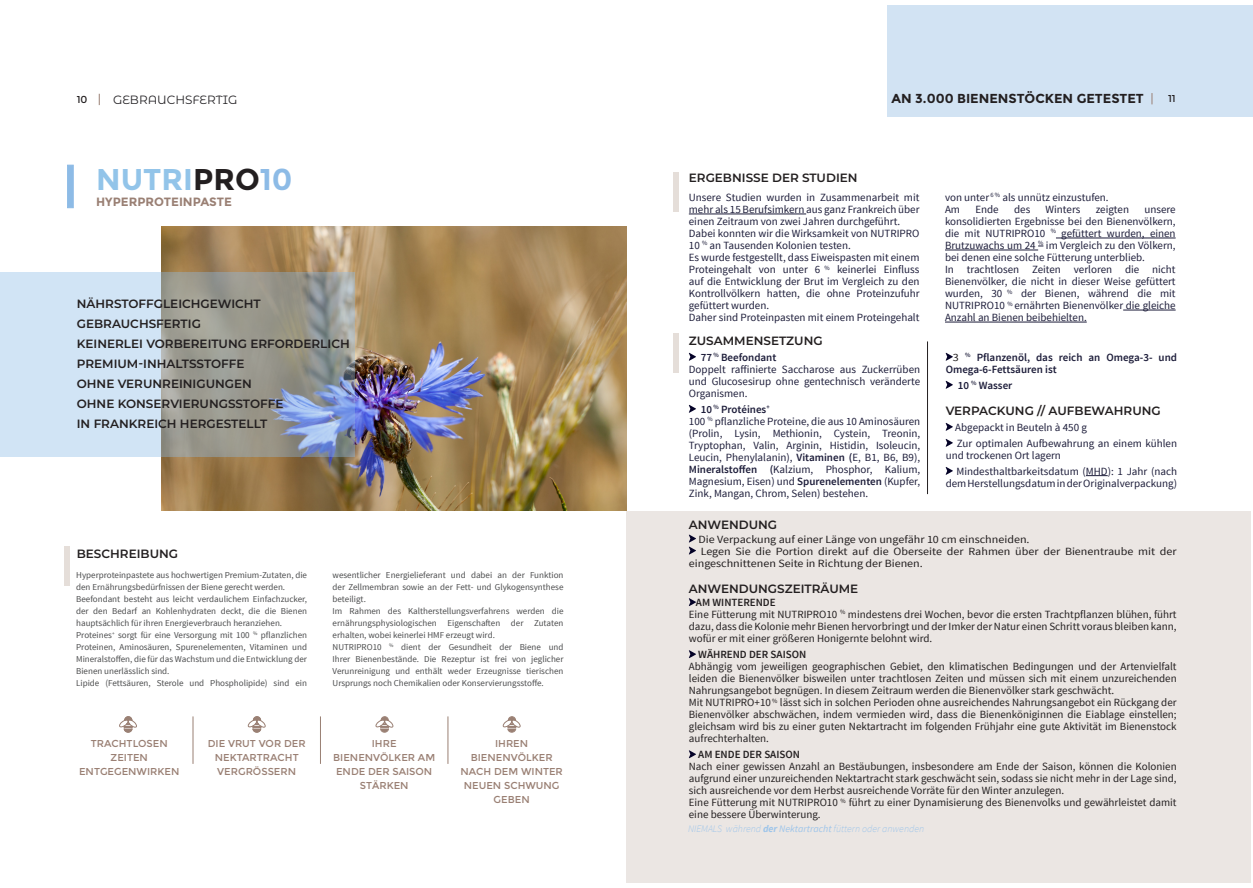
<style>
.page{position:relative;width:1253px;height:888px;background:#fff}
.page>*{position:absolute;margin:0;border:0;box-sizing:border-box;transform-origin:0 0}
.t1{font:700 30px "Montserrat";color:#92c4e9}
.t2{font:700 13px "Montserrat";color:#231f20}
.t3{font:600 12px/20px "Montserrat";color:#231f20}
.t4{font:700 12px "Montserrat";color:#9a8074}
.t5{font:12px "Montserrat Alternates";color:#262427}
.t6{font:11px/12px "Source Sans Pro";color:#1d1d3a}
.t7{font:11px/12px "Source Sans Pro";color:#231f20}
.t8{font:11px "Source Sans Pro";color:#231f20;scale:1.09 1}
.t9{font:600 11px/12px "Source Sans Pro";color:#1d1d3a}
.t10{font:600 11px "Source Sans Pro";color:#231f20}
.t11{font:10px/14px "Montserrat";color:#9a8074;text-align:center}
.t12{font:italic 300 10px "Source Sans Pro";color:#9ec5ea}
.t13{font:10px "Montserrat";color:#231f20}
.t14{font:9px/12px "Source Sans Pro";color:#4b4c4d}
.s1{color:#231f20}
.s2{color:#8dbbe6}
.s3{font-weight:600}
.s4{font-weight:400;color:#231f20}
.s5{font-weight:700}
.s6{font-weight:400}
</style>
<div class="page">
<img style="left:162px;top:227px;width:464px;height:283px">
<svg style="left:0;top:272px;width:354px;height:184px;background:#b1bbc2"></svg>
<div style="left:626px;top:510px;width:625px;height:372px;background:#ebe6e3"></div>
<div style="left:887px;top:6px;width:366px;height:111px;background:#d2e3f3"></div>
<div style="left:64px;top:545px;width:6px;height:40px;background:#e5ded9"></div>
<hr style="left:689px;top:213px;width:117px;height:1px;background:#1d1d3a">
<hr style="left:1056px;top:237px;width:120px;height:1px;background:#1d1d3a">
<hr style="left:945px;top:249px;width:93px;height:1px;background:#1d1d3a">
<hr style="left:1123px;top:309px;width:53px;height:1px;background:#1d1d3a">
<hr style="left:945px;top:321px;width:142px;height:1px;background:#1d1d3a">
<svg style="left:689px;top:534px;width:7px;height:20px"></svg>
<svg style="left:689px;top:598px;width:7px;height:8px"></svg>
<svg style="left:689px;top:650px;width:7px;height:8px"></svg>
<svg style="left:689px;top:750px;width:7px;height:8px"></svg>
<div style="left:674px;top:172px;width:5px;height:40px;background:#e5ded9"></div>
<hr style="left:927px;top:341px;width:1px;height:153px;background:#231f20">
<hr style="left:193px;top:716px;width:1px;height:47px;background:#9a8074">
<hr style="left:320px;top:716px;width:1px;height:47px;background:#9a8074">
<hr style="left:448px;top:716px;width:1px;height:47px;background:#9a8074">
<svg style="left:119px;top:716px;width:18px;height:16px"></svg>
<svg style="left:248px;top:716px;width:18px;height:16px"></svg>
<svg style="left:375px;top:716px;width:19px;height:16px"></svg>
<svg style="left:503px;top:716px;width:18px;height:16px"></svg>
<div style="left:674px;top:333px;width:5px;height:39px;background:#e5ded9"></div>
<svg style="left:689px;top:353px;width:7px;height:7px"></svg>
<svg style="left:689px;top:405px;width:7px;height:7px"></svg>
<svg style="left:1086px;top:475px;width:22px;height:1px"></svg>
<svg style="left:946px;top:353px;width:7px;height:7px"></svg>
<svg style="left:946px;top:381px;width:7px;height:7px"></svg>
<svg style="left:946px;top:423px;width:7px;height:7px"></svg>
<svg style="left:946px;top:439px;width:7px;height:7px"></svg>
<svg style="left:946px;top:467px;width:7px;height:7px"></svg>
<div style="left:67px;top:165px;width:7px;height:43px;background:#8dbbe6;border:1px solid #8dbbe6"></div>
<p class="t2" style="left:891px;top:91px;width:254px">AN 3.000 BIENENSTÖCKEN GETESTET</p>
<p class="t13" style="left:77px;top:94px;width:12px">10</p>
<p class="t5" style="left:113px;top:91px;width:126px">GEBRAUCHSFERTIG</p>
<p class="t13" style="left:1168px;top:93px;width:9px">11</p>
<h1 class="t1" style="left:96px;top:162px;width:198px">NUTRI<span class="s1">PRO</span><span class="s2">10</span></h1>
<p class="t4" style="left:96px;top:195px;width:137px">HYPERPROTEINPASTE</p>
<p class="t3" style="left:77px;top:293px;width:274px">NÄHRSTOFFGLEICHGEWICHT<br>GEBRAUCHSFERTIG<br>KEINERLEI VORBEREITUNG ERFORDERLICH<br>PREMIUM-INHALTSSTOFFE<br>OHNE VERUNREINIGUNGEN<br>OHNE KONSERVIERUNGSSTOFFE<br>IN FRANKREICH HERGESTELLT</p>
<p class="t3" style="left:77px;top:542px;width:103px">BESCHREIBUNG</p>
<p class="t14" style="left:76px;top:568px;width:232px">Hyperproteinpastete aus hochwertigen Premium-Zutaten, die den Ernährungsbedürfnissen der Biene gerecht werden.<br>Beefondant besteht aus leicht verdaulichem Einfachzucker, der den Bedarf an Kohlenhydraten deckt, die die Bienen hauptsächlich für ihren Energieverbrauch heranziehen.<br>Proteines<sup>+</sup> sorgt für eine Versorgung mit 100 <sup>%</sup> pflanzlichen Proteinen, Aminosäuren, Spurenelementen, Vitaminen und Mineralstoffen, die für das Wachstum und die Entwicklung der Bienen unerlässlich sind.<br>Lipide (Fettsäuren, Sterole und Phospholipide) sind ein</p>
<p class="t14" style="left:333px;top:568px;width:232px">wesentlicher Energielieferant und dabei an der Funktion der Zellmembran sowie an der Fett- und Glykogensynthese beteiligt.<br>Im Rahmen des Kaltherstellungsverfahrens werden die ernährungsphysiologischen Eigenschaften der Zutaten erhalten, wobei keinerlei HMF erzeugt wird.<br>NUTRIPRO10 <sup>%</sup> dient der Gesundheit der Biene und Ihrer Bienenbestände. Die Rezeptur ist frei von jeglicher Verunreinigung und enthält weder Erzeugnisse tierischen Ursprungs noch Chemikalien oder Konservierungsstoffe.</p>
<p class="t11" style="left:79px;top:736px;width:102px">TRACHTLOSEN<br>ZEITEN<br>ENTGEGENWIRKEN</p>
<p class="t11" style="left:333px;top:736px;width:103px">IHRE<br>BIENENVÖLKER AM<br>ENDE DER SAISON<br>STÄRKEN</p>
<p class="t11" style="left:208px;top:736px;width:99px">DIE VRUT VOR DER<br>NEKTARTRACHT<br>VERGRÖSSERN</p>
<p class="t11" style="left:460px;top:736px;width:104px">IHREN<br>BIENENVÖLKER<br>NACH DEM WINTER<br>NEUEN SCHWUNG<br>GEBEN</p>
<p class="t3" style="left:689px;top:167px;width:170px">ERGEBNISSE DER STUDIEN</p>
<p class="t6" style="left:689px;top:191px;width:232px">Unsere Studien wurden in Zusammenarbeit mit mehr als 15 Berufsimkern aus ganz Frankreich über einen Zeitraum von zwei Jahren durchgeführt.<br>Dabei konnten wir die Wirksamkeit von NUTRIPRO 10 <sup>%</sup> an Tausenden Kolonien testen.<br>Es wurde festgestellt, dass Eiweispasten mit einem Proteingehalt von unter 6 <sup>%</sup> keinerlei Einfluss auf die Entwicklung der Brut im Vergleich zu den Kontrollvölkern hatten, die ohne Proteinzufuhr gefüttert wurden.<br>Daher sind Proteinpasten mit einem Proteingehalt</p>
<p class="t6" style="left:945px;top:191px;width:165px">von unter <sup>6</sup> <sup>%</sup> als unnütz einzustufen.<br>Am</p>
<p class="t6" style="left:975px;top:203px;width:25px">Ende</p>
<p class="t6" style="left:1014px;top:203px;width:18px">des</p>
<p class="t6" style="left:1046px;top:203px;width:36px">Winters</p>
<p class="t6" style="left:1096px;top:203px;width:35px">zeigten</p>
<p class="t6" style="left:945px;top:203px;width:232px;text-indent:199px">unsere konsolidierten Ergebnisse bei den Bienenvölkern, die mit NUTRIPRO10 <sup>%</sup> gefüttert wurden, einen Brutzuwachs um 24 <sup>%</sup> im Vergleich zu den Völkern, bei denen eine solche Fütterung unterblieb.<br>In trachtlosen Zeiten verloren die nicht Bienenvölker, die nicht in dieser Weise gefüttert wurden, 30 <sup>%</sup> der Bienen, während die mit NUTRIPRO10 <sup>%</sup> ernährten Bienenvölker die gleiche Anzahl an Bienen beibehielten.</p>
<p class="t3" style="left:689px;top:330px;width:135px">ZUSAMMENSETZUNG</p>
<p class="t6" style="left:689px;top:351px;width:233px;text-indent:12px"><span class="s3">77</span> <sup>%</sup> <span class="s3">Beefondant<br></span>Doppelt raffinierte Saccharose aus Zuckerrüben und Glucosesirup ohne gentechnisch veränderte<br>Organismen.</p>
<p class="t6" style="left:689px;top:403px;width:233px;text-indent:12px"><span class="s3">10</span> <sup>%</sup> <span class="s3">Protéines</span><sup>+<br></sup>100 <sup>%</sup> pflanzliche Proteine, die aus 10 Aminosäuren (Prolin, Lysin, Methionin, Cystein, Treonin, Tryptophan, Valin, Arginin, Histidin, Isoleucin, Leucin, Phenylalanin), <span class="s3">Vitaminen (</span>E, B1, B6, B9), <span class="s3">Mineralstoffen (</span>Kalzium, Phosphor, Kalium, Magnesium, Eisen) und <span class="s3">Spurenelementen</span> (Kupfer, Zink, Mangan, Chrom, Selen) bestehen.</p>
<p class="t3" style="left:689px;top:514px;width:90px">ANWENDUNG</p>
<p class="t9" style="left:946px;top:351px;width:233px;text-indent:7px"><span class="s4">3</span> <sup>%</sup> Pflanzenöl, das reich an Omega-3- und<br>Omega-6-Fettsäuren ist</p>
<p class="t9" style="left:958px;top:379px;width:56px">10 <sup>%</sup> Wasser</p>
<p class="t3" style="left:946px;top:400px;width:217px">VERPACKUNG // AUFBEWAHRUNG</p>
<p class="t6" style="left:955px;top:419px;width:223px;line-height:16px">Abgepackt in Beuteln à 450 g<br>Zur optimalen Aufbewahrung an einem kühlen</p>
<p class="t6" style="left:956px;top:447px;width:222px;line-height:16px;text-indent:-11px">und trockenen Ort lagern<br>Mindesthaltbarkeitsdatum (MHD): 1 Jahr (nach</p>
<p class="t6" style="left:946px;top:477px;width:233px">dem Herstellungsdatum in der Originalverpackung)</p>
<p class="t8" style="left:698px;top:532px;width:305px">Die Verpackung auf einer Länge von ungefähr 10 cm einschneiden.</p>
<p class="t8" style="left:701px;top:544px;width:438px">Legen Sie die Portion direkt auf die Oberseite der Rahmen über der Bienentraube mit der</p>
<p class="t8" style="left:689px;top:556px;width:216px">eingeschnittenen Seite in Richtung der Bienen.</p>
<p class="t3" style="left:689px;top:578px;width:171px">ANWENDUNGSZEITRÄUME</p>
<p class="t7" style="left:689px;top:596px;width:489px;text-indent:7px"><span class="s3">AM WINTERENDE<br></span>Eine Fütterung mit NUTRIPRO10 <sup>%</sup> mindestens drei Wochen, bevor die ersten Trachtpflanzen blühen, führt dazu, dass die Kolonie mehr Bienen hervorbringt und der Imker der Natur einen Schritt voraus bleiben kann, wofür er mit einer größeren Honigernte belohnt wird.</p>
<p class="t10" style="left:698px;top:647px;width:110px">WÄHREND DER SAISON</p>
<p class="t7" style="left:689px;top:660px;width:489px">Abhängig vom jeweiligen geographischen Gebiet, den klimatischen Bedingungen und der Artenvielfalt leiden die Bienenvölker bisweilen unter trachtlosen Zeiten und müssen sich mit einem unzureichenden Nahrungsangebot begnügen. In diesem Zeitraum werden die Bienenvölker stark geschwächt.<br>Mit NUTRIPRO+10 <sup>%</sup> lässt sich in solchen Perioden ohne ausreichendes Nahrungsangebot ein Rückgang der Bienenvölker abschwächen, indem vermieden wird, dass die Bienenköniginnen die Eiablage einstellen; gleichsam wird bis zu einer guten Nektartracht im folgenden Frühjahr eine gute Aktivität im Bienenstock aufrechterhalten.</p>
<p class="t10" style="left:698px;top:747px;width:103px">AM ENDE DER SAISON</p>
<p class="t7" style="left:689px;top:760px;width:489px">Nach einer gewissen Anzahl an Bestäubungen, insbesondere am Ende der Saison, können die Kolonien aufgrund einer unzureichenden Nektartracht stark geschwächt sein, sodass sie nicht mehr in der Lage sind, sich ausreichende vor dem Herbst ausreichende Vorräte für den Winter anzulegen.<br>Eine Fütterung mit NUTRIPRO10 <sup>%</sup> führt zu einer Dynamisierung des Bienenvolks und gewährleistet damit eine bessere Überwinterung.</p>
<p class="t12" style="left:688px;top:822px;width:238px">NIEMALS während <span class="s5">der</span> <span class="s6">Nektartracht</span> füttern oder anwenden</p>
</div>
